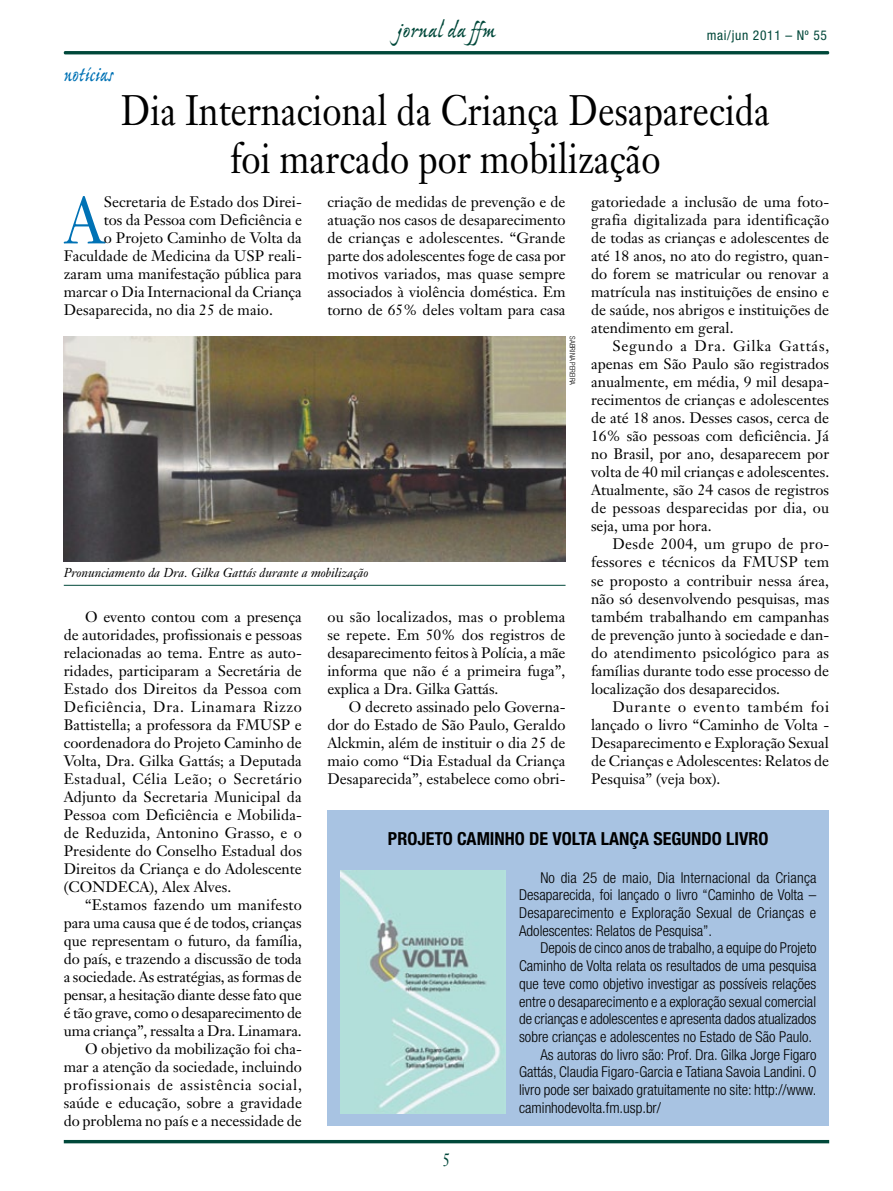
<style>
.page{position:relative;width:893px;height:1191px;background:#fff}
.page>*{position:absolute;margin:0;border:0;box-sizing:border-box;transform-origin:0 0}
.t1{font:65.55px "Janson Text";color:#0072b5;scale:.9 1}
.t2{font:42px/48px "Janson Text";color:#000;text-align:center;scale:.85 1}
.t3{font:24px "Ex Ponto MM 450";letter-spacing:.01em;color:#00483a}
.t4{font:24px "Ex Ponto MM 450";letter-spacing:.015em;color:#0072b5;scale:.85 1}
.t5{font:700 condensed 18px "Helvetica Neue";color:#000}
.t6{font:18px "Janson Text";color:#00483a;scale:.85 1}
.t7{font:15px/18px "Janson Text";color:#000;text-align:justify}
.t8{font:300 condensed 15px/17.7px "Helvetica Neue";color:#000;text-align:justify}
.t9{font:condensed 13.5px "Helvetica Neue";letter-spacing:.05em;color:#00483a}
.t10{font:italic 12.75px "Janson Text";color:#000}
.t11{font:300 condensed 7.5px "Helvetica Neue";color:#000}
</style>
<div class="page">
<svg style="left:63px;top:1139px;width:767px;height:5px"></svg>
<hr style="left:64px;top:51px;width:765px;height:3px;background:#00483a">
<hr style="left:64px;top:585px;width:502px;height:1px;background:#00483a">
<img style="left:64px;top:336px;width:501px;height:225px">
<div style="left:327px;top:810px;width:502px;height:315px;background:#a8c3e2"></div>
<img style="left:340px;top:870px;width:166px;height:243px">
<h3 class="t4" style="left:64px;top:62px;width:59px">notícias</h3>
<h3 class="t3" style="left:397px;top:18px;width:99px">jornal da ffm</h3>
<p class="t9" style="left:707px;top:28px;width:122px">mai/jun 2011 – Nº 55</p>
<h2 class="t2" style="left:121px;top:86px;width:765px">Dia Internacional da Criança Desaparecida foi marcado por mobilização</h2>
<p class="t7" style="left:327px;top:193px;width:240px">criação de medidas de prevenção e de atuação nos casos de desaparecimento de crianças e adolescentes. “Grande parte dos adolescentes foge de casa por motivos variados, mas quase sempre associados à violência doméstica. Em torno de 65% deles voltam para casa</p>
<h1 class="t1" style="left:64px;top:179px;width:45px">A</h1>
<p class="t7" style="left:104px;top:193px;width:200px">Secretaria de Estado dos Direi-</p>
<p class="t7" style="left:591px;top:193px;width:240px">gatoriedade a inclusão de uma foto&shy;grafia digitalizada para identificação de todas as crianças e adolescentes de até 18 anos, no ato do registro, quan&shy;do forem se matricular ou renovar a matrícula nas instituições de ensino e de saúde, nos abrigos e instituições de atendimento em geral.</p>
<p class="t7" style="left:591px;top:337px;width:240px;text-indent:21px">Segundo a Dra. Gilka Gattás, apenas em São Paulo são registrados anualmente, em média, 9 mil desapa&shy;recimentos de crianças e adolescentes de até 18 anos. Desses casos, cerca de 16% são pessoas com deficiência. Já no Brasil, por ano, desaparecem por volta de 40 mil crianças e adolescentes.<br>Atualmente, são 24 casos de registros de pessoas desparecidas por dia, ou seja, uma por hora.</p>
<p class="t7" style="left:591px;top:535px;width:240px;text-indent:21px">Desde 2004, um grupo de pro&shy;fessores e técnicos da FMUSP tem se proposto a contribuir nessa área, não só desenvolvendo pesquisas, mas também trabalhando em campanhas de prevenção junto à sociedade e dan&shy;do atendimento psicológico para as famílias durante todo esse processo de localização dos desaparecidos.</p>
<p class="t7" style="left:591px;top:697px;width:240px;text-indent:21px">Durante o evento também foi lançado o livro “Caminho de Volta - Desaparecimento e Exploração Sexual de Crianças e Adolescentes: Relatos de Pesquisa” (veja box).</p>
<p class="t7" style="left:104px;top:211px;width:200px">tos da Pessoa com Deficiência e</p>
<p class="t7" style="left:104px;top:229px;width:200px">o Projeto Caminho de Volta da</p>
<p class="t7" style="left:64px;top:247px;width:240px">Faculdade de Medicina da USP reali-</p>
<p class="t7" style="left:64px;top:265px;width:240px">zaram uma manifestação pública para</p>
<p class="t7" style="left:64px;top:283px;width:240px">marcar o Dia Internacional da Criança</p>
<p class="t7" style="left:64px;top:301px;width:211px">Desaparecida, no dia 25 de maio.</p>
<p class="t11" style="left:577px;top:336px;width:50px;rotate:90deg">Sabrina Pereira</p>
<p class="t10" style="left:64px;top:564px;width:306px">Pronunciamento da Dra. Gilka Gattás durante a mobilização</p>
<p class="t7" style="left:327px;top:607px;width:240px">ou são localizados, mas o problema se repete. Em 50% dos registros de desaparecimento feitos à Polícia, a mãe informa que não é a primeira fuga”, explica a Dra. Gilka Gattás.</p>
<p class="t7" style="left:327px;top:697px;width:240px;text-indent:21px">O decreto assinado pelo Governa&shy;dor do Estado de São Paulo, Geraldo Alckmin, além de instituir o dia 25 de maio como “Dia Estadual da Criança Desaparecida”, estabelece como obri-</p>
<p class="t7" style="left:64px;top:607px;width:240px;text-indent:21px">O evento contou com a presença de autoridades, profissionais e pessoas relacionadas ao tema. Entre as auto&shy;ridades, participaram a Secretária de Estado dos Direitos da Pessoa com Deficiência, Dra. Linamara Rizzo Battistella; a professora da FMUSP e coordenadora do Projeto Caminho de Volta, Dra. Gilka Gattás; a Deputada Estadual, Célia Leão; o Secretário Adjunto da Secretaria Municipal da Pessoa com Deficiência e Mobilida&shy;de Reduzida, Antonino Grasso, e o Presidente do Conselho Estadual dos Direitos da Criança e do Adolescente (CONDECA), Alex Alves.</p>
<p class="t7" style="left:64px;top:895px;width:240px;text-align:right">“Estamos fazendo um manifesto para uma causa que é de todos, crianças que representam o futuro, da família, do país, e trazendo a discussão de toda a sociedade. As estratégias, as formas de pensar, a hesitação diante desse fato que é tão grave, como o desaparecimento de uma criança”, ressalta a Dra. Linamara.<br>O objetivo da mobilização foi cha&shy;mar a atenção da sociedade, incluindo profissionais de assistência social, saúde e educação, sobre a gravidade do problema no país e a necessidade de</p>
<p class="t5" style="left:388px;top:827px;width:382px">PROJETO CAMINHO DE VOLTA LANÇA SEGUNDO LIVRO</p>
<p class="t8" style="left:519px;top:868px;width:299px;text-indent:21px">No dia 25 de maio, Dia Internacional da Criança Desaparecida, foi lançado o livro “Caminho de Volta – Desaparecimento e Exploração Sexual de Crianças e Adolescentes: Relatos de Pesquisa”.</p>
<p class="t8" style="left:540px;top:939px;width:278px">Depois de cinco anos de trabalho, a equipe do Projeto</p>
<p class="t8" style="left:519px;top:957px;width:299px">Caminho de Volta relata os resultados de uma pesquisa</p>
<p class="t8" style="left:519px;top:974px;width:299px">que teve como objetivo investigar as possíveis relações</p>
<p class="t8" style="left:519px;top:992px;width:298px">entre o desaparecimento e a exploração sexual comercial</p>
<p class="t8" style="left:519px;top:1010px;width:299px">de crianças e adolescentes e apresenta dados atualizados</p>
<p class="t8" style="left:519px;top:1027px;width:295px">sobre crianças e adolescentes no Estado de São Paulo.</p>
<p class="t8" style="left:540px;top:1045px;width:278px">As autoras do livro são: Prof. Dra. Gilka Jorge Figaro</p>
<p class="t8" style="left:519px;top:1063px;width:299px">Gattás, Claudia Figaro-Garcia e Tatiana Savoia Landini. O</p>
<p class="t8" style="left:519px;top:1080px;width:299px">livro pode ser baixado gratuitamente no site: http://www.</p>
<p class="t8" style="left:519px;top:1098px;width:143px">caminhodevolta.fm.usp.br/</p>
<p class="t6" style="left:442px;top:1148px;width:11px">5</p>
</div>
